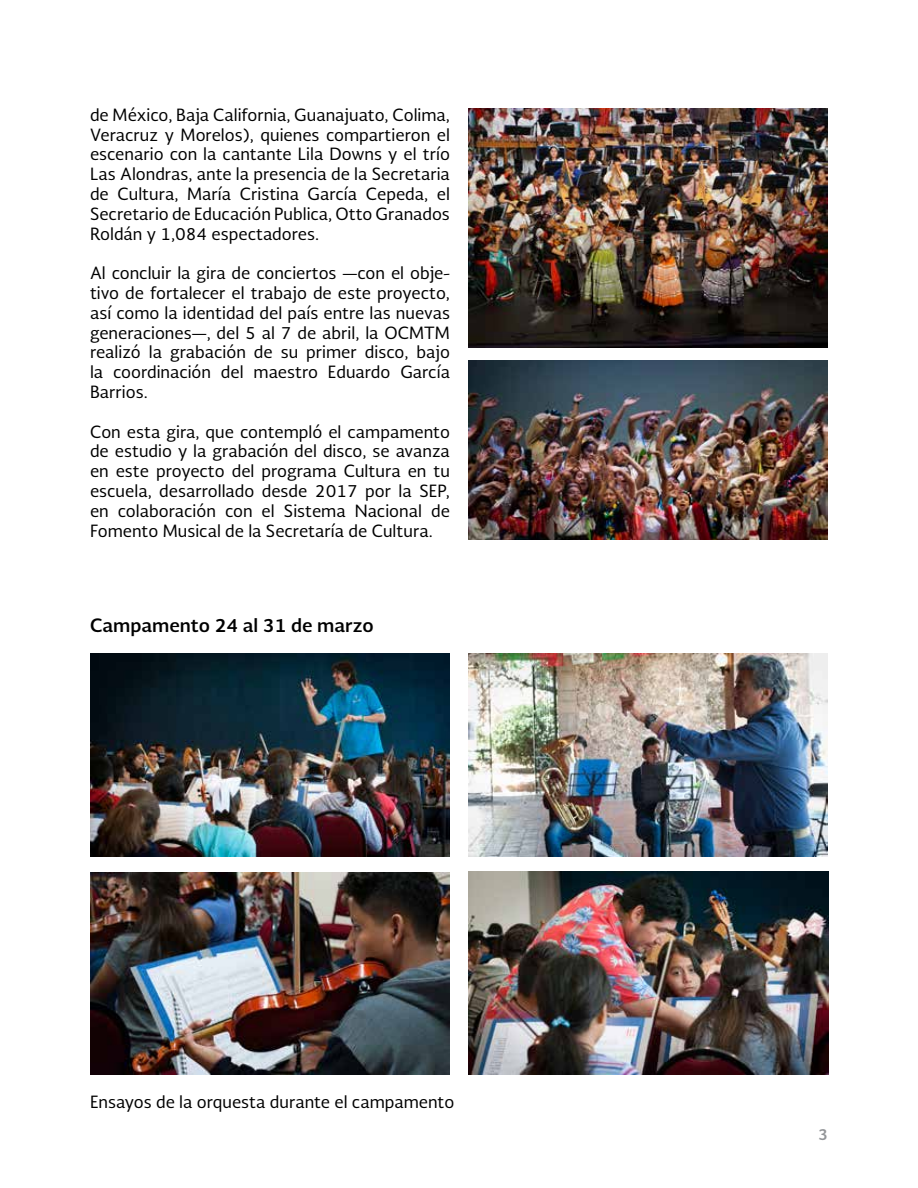
<style>
.page{position:relative;width:918px;height:1188px;background:#fff}
.page>*{position:absolute;margin:0;border:0;box-sizing:border-box;transform-origin:0 0}
.t1{font:700 18px "Soberana Sans";color:#000}
.t2{font:16.5px/19.8px "Soberana Sans";color:#000;text-align:justify}
.t3{font:700 15px "Soberana Sans";color:#939598}
</style>
<div class="page">
<img style="left:90px;top:872px;width:360px;height:202px">
<img style="left:468px;top:654px;width:360px;height:202px">
<img style="left:468px;top:108px;width:360px;height:240px">
<img style="left:468px;top:361px;width:360px;height:179px">
<img style="left:468px;top:872px;width:360px;height:202px">
<img style="left:90px;top:654px;width:360px;height:202px">
<p class="t2" style="left:90px;top:104px;width:362px">de México, Baja California, Guanajuato, Colima, Veracruz y Morelos), quienes compartieron el escenario con la cantante Lila Downs y el trío Las Alondras, ante la presencia de la Secretaria de Cultura, María Cristina García Cepeda, el Secretario de Educación Publica, Otto Granados Roldán y 1,084 espectadores.</p>
<p class="t2" style="left:90px;top:263px;width:362px">Al concluir la gira de conciertos —con el obje&shy;tivo de fortalecer el trabajo de este proyecto, así como la identidad del país entre las nuevas generaciones—, del 5 al 7 de abril, la OCMTM realizó la grabación de su primer disco, bajo la coordinación del maestro Eduardo García Barrios.</p>
<p class="t2" style="left:90px;top:421px;width:362px">Con esta gira, que contempló el campamento de estudio y la grabación del disco, se avanza en este proyecto del programa Cultura en tu escuela, desarrollado desde 2017 por la SEP, en colaboración con el Sistema Nacional de Fomento Musical de la Secretaría de Cultura.</p>
<p class="t1" style="left:90px;top:613px;width:285px">Campamento 24 al 31 de marzo</p>
<p class="t2" style="left:90px;top:1092px;width:366px">Ensayos de la orquesta durante el campamento</p>
<p class="t3" style="left:818px;top:1124px;width:11px">3</p>
</div>
